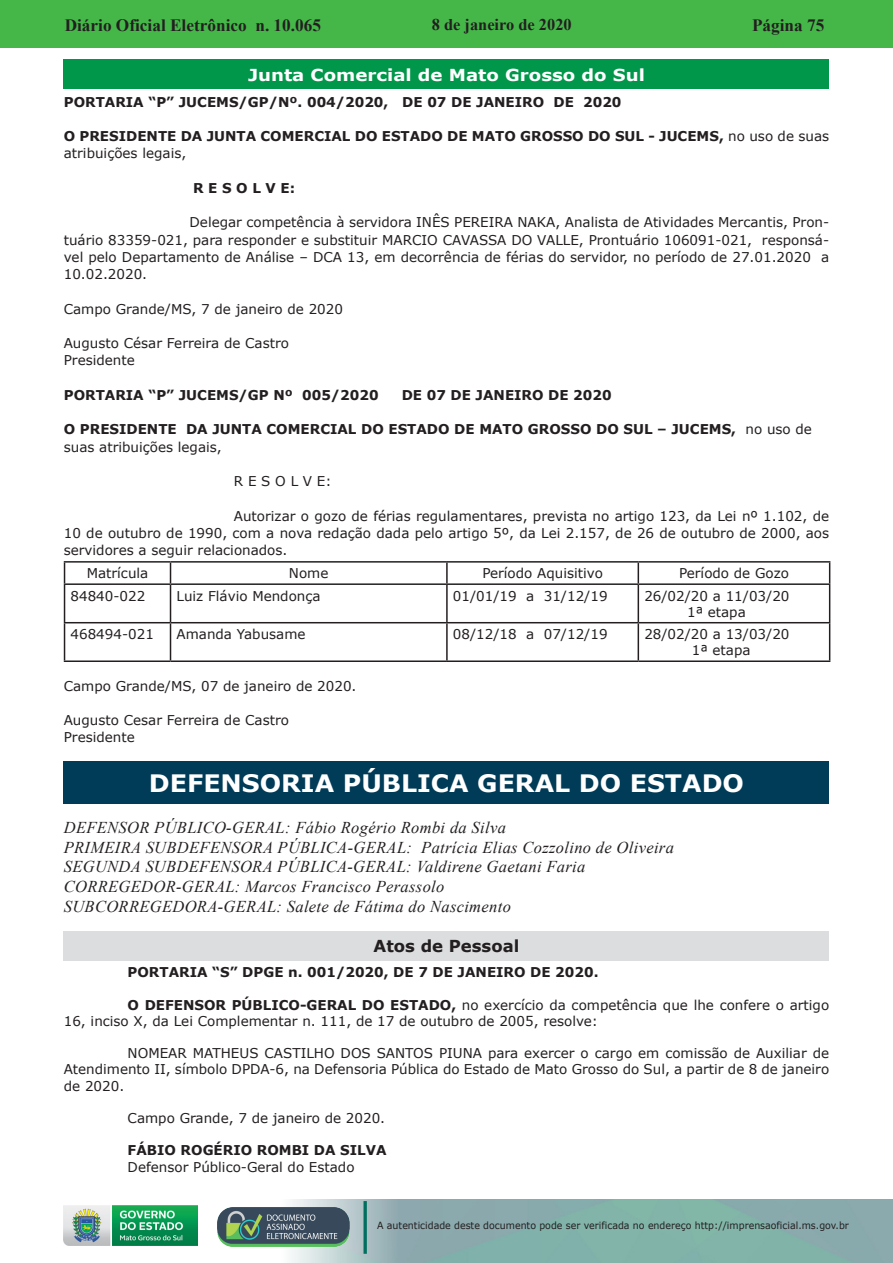
<style>
.page{position:relative;width:893px;height:1263px;background:#fff}
.page>*{position:absolute;margin:0;border:0;box-sizing:border-box;transform-origin:0 0}
.t1{font:700 24px "Verdana";color:#fff;scale:1.05 1}
.t2{font:700 17.25px "Times New Roman";color:#231f20}
.t3{font:italic 16.5px/19.8px "Times New Roman";letter-spacing:.02em;color:#231f20}
.t4{font:700 16.5px "Verdana";color:#fff;scale:1.1 1}
.t5{font:700 16.5px "Verdana";color:#231f20}
.t6{font:700 16.35px "Times New Roman";color:#231f20}
.t7{font:13.5px/17.2px "Verdana";color:#231f20}
.t8{font:700 13.5px/17.2px "Verdana";color:#231f20}
.t9{font:9.9px "Verdana";color:#231f20;scale:.95 1}
.s1{font-weight:400}
.s2{font-weight:700}
</style>
<div class="page">
<div style="left:0;top:0;width:893px;height:48px;background:#45b749"></div>
<img style="left:63px;top:1199px;width:830px;height:64px">
<img style="left:364px;top:1202px;width:2px;height:51px">
<img style="left:218px;top:1207px;width:132px;height:39px">
<img style="left:64px;top:1205px;width:134px;height:41px">
<div style="left:64px;top:60px;width:765px;height:29px;background:#00974a"></div>
<hr style="left:64px;top:561px;width:107px;height:2px;background:#231f20">
<svg style="left:64px;top:563px;width:1px;height:20px"></svg>
<hr style="left:171px;top:561px;width:276px;height:2px;background:#231f20">
<svg style="left:170px;top:563px;width:1px;height:20px"></svg>
<hr style="left:447px;top:561px;width:191px;height:2px;background:#231f20">
<hr style="left:446px;top:563px;width:2px;height:20px;background:#231f20">
<hr style="left:638px;top:561px;width:192px;height:2px;background:#231f20">
<svg style="left:638px;top:563px;width:1px;height:20px"></svg>
<svg style="left:829px;top:563px;width:1px;height:20px"></svg>
<hr style="left:64px;top:583px;width:107px;height:2px;background:#231f20">
<hr style="left:64px;top:585px;width:1px;height:37px;background:#231f20">
<hr style="left:171px;top:583px;width:276px;height:2px;background:#231f20">
<hr style="left:170px;top:585px;width:1px;height:37px;background:#231f20">
<hr style="left:447px;top:583px;width:191px;height:2px;background:#231f20">
<hr style="left:446px;top:585px;width:2px;height:37px;background:#231f20">
<hr style="left:638px;top:583px;width:192px;height:2px;background:#231f20">
<hr style="left:638px;top:585px;width:1px;height:37px;background:#231f20">
<hr style="left:829px;top:585px;width:1px;height:37px;background:#231f20">
<hr style="left:64px;top:622px;width:107px;height:1px;background:#231f20">
<hr style="left:64px;top:623px;width:1px;height:37px;background:#231f20">
<hr style="left:171px;top:622px;width:276px;height:1px;background:#231f20">
<hr style="left:170px;top:623px;width:1px;height:37px;background:#231f20">
<hr style="left:447px;top:622px;width:191px;height:1px;background:#231f20">
<hr style="left:446px;top:623px;width:2px;height:37px;background:#231f20">
<hr style="left:638px;top:622px;width:192px;height:1px;background:#231f20">
<hr style="left:638px;top:623px;width:1px;height:37px;background:#231f20">
<hr style="left:829px;top:623px;width:1px;height:37px;background:#231f20">
<hr style="left:64px;top:660px;width:107px;height:2px;background:#231f20">
<hr style="left:171px;top:660px;width:276px;height:2px;background:#231f20">
<hr style="left:447px;top:660px;width:191px;height:2px;background:#231f20">
<hr style="left:638px;top:660px;width:192px;height:2px;background:#231f20">
<div style="left:64px;top:761px;width:765px;height:43px;background:#003b57"></div>
<div style="left:64px;top:931px;width:765px;height:30px;background:#dcdddf"></div>
<p class="t2" style="left:65px;top:13px;width:258px">Diário Oficial Eletrônico n. 10.065</p>
<p class="t6" style="left:432px;top:13px;width:141px">8 de janeiro de 2020</p>
<p class="t2" style="left:752px;top:13px;width:74px">Página 75</p>
<p class="t4" style="left:248px;top:63px;width:362px">Junta Comercial de Mato Grosso do Sul</p>
<p class="t8" style="left:64px;top:93px;width:559px">PORTARIA “P” JUCEMS/GP/Nº. 004/2020, DE 07 DE JANEIRO DE 2020</p>
<p class="t8" style="left:64px;top:127px;width:767px">O PRESIDENTE DA JUNTA COMERCIAL DO ESTADO DE MATO GROSSO DO SUL - JUCEMS, <span class="s1">no uso de suas atribuições legais,</span></p>
<p class="t8" style="left:193px;top:179px;width:104px">R E S O L V E:</p>
<p class="t7" style="left:64px;top:214px;width:767px;text-align:justify;text-indent:126px">Delegar competência à servidora INÊS PEREIRA NAKA, Analista de Atividades Mercantis, Pron&shy;tuário 83359-021, para responder e substituir MARCIO CAVASSA DO VALLE, Prontuário 106091-021, responsá&shy;vel pelo Departamento de Análise – DCA 13, em decorrência de férias do servidor, no período de 27.01.2020 a 10.02.2020.</p>
<p class="t7" style="left:64px;top:300px;width:281px">Campo Grande/MS, 7 de janeiro de 2020</p>
<p class="t7" style="left:64px;top:334px;width:227px">Augusto César Ferreira de Castro<br>Presidente</p>
<p class="t8" style="left:64px;top:386px;width:316px">PORTARIA “P” JUCEMS/GP Nº 005/2020</p>
<p class="t8" style="left:402px;top:386px;width:211px">DE 07 DE JANEIRO DE 2020</p>
<p class="t8" style="left:64px;top:421px;width:750px">O PRESIDENTE DA JUNTA COMERCIAL DO ESTADO DE MATO GROSSO DO SUL – JUCEMS, <span class="s1">no uso de suas atribuições legais,</span></p>
<p class="t7" style="left:234px;top:472px;width:99px">R E S O L V E:</p>
<p class="t7" style="left:64px;top:507px;width:767px;text-align:justify;text-indent:170px">Autorizar o gozo de férias regulamentares, prevista no artigo 123, da Lei nº 1.102, de 10 de outubro de 1990, com a nova redação dada pelo artigo 5º, da Lei 2.157, de 26 de outubro de 2000, aos servidores a seguir relacionados.</p>
<p class="t7" style="left:87px;top:564px;width:63px">Matrícula</p>
<p class="t7" style="left:289px;top:564px;width:41px">Nome</p>
<p class="t7" style="left:482px;top:564px;width:122px">Período Aquisitivo</p>
<p class="t7" style="left:679px;top:564px;width:111px">Período de Gozo</p>
<p class="t7" style="left:71px;top:587px;width:76px">84840-022</p>
<p class="t7" style="left:177px;top:587px;width:146px">Luiz Flávio Mendonça</p>
<p class="t7" style="left:453px;top:587px;width:156px">01/01/19 a 31/12/19</p>
<p class="t7" style="left:644px;top:587px;width:147px;line-height:16.2px;text-align:center">26/02/20 a 11/03/20<br>1ª etapa</p>
<p class="t7" style="left:71px;top:625px;width:85px">468494-021</p>
<p class="t7" style="left:177px;top:625px;width:131px">Amanda Yabusame</p>
<p class="t7" style="left:453px;top:625px;width:156px">08/12/18 a 07/12/19</p>
<p class="t7" style="left:692px;top:626px;width:99px;line-height:16.2px;text-indent:-48px">28/02/20 a 13/03/20<br>1ª etapa</p>
<p class="t7" style="left:64px;top:677px;width:294px">Campo Grande/MS, 07 de janeiro de 2020.</p>
<p class="t7" style="left:64px;top:711px;width:227px">Augusto Cesar Ferreira de Castro<br>Presidente</p>
<h1 class="t1" style="left:149px;top:766px;width:568px">DEFENSORIA PÚBLICA GERAL DO ESTADO</h1>
<p class="t3" style="left:64px;top:817px;width:612px">DEFENSOR PÚBLICO-GERAL: Fábio Rogério Rombi da Silva<br>PRIMEIRA SUBDEFENSORA PÚBLICA-GERAL: Patrícia Elias Cozzolino de Oliveira SEGUNDA SUBDEFENSORA PÚBLICA-GERAL: Valdirene Gaetani Faria CORREGEDOR-GERAL: Marcos Francisco Perassolo<br>SUBCORREGEDORA-GERAL: Salete de Fátima do Nascimento</p>
<p class="t5" style="left:374px;top:935px;width:147px">Atos de Pessoal</p>
<p class="t8" style="left:128px;top:963px;width:472px">PORTARIA “S” DPGE n. 001/2020, DE 7 DE JANEIRO DE 2020.</p>
<p class="t7" style="left:64px;top:996px;width:767px;line-height:16.2px;text-indent:64px"><span class="s2">O DEFENSOR PÚBLICO-GERAL DO ESTADO,</span> no exercício da competência que lhe confere o artigo<br>16, inciso X, da Lei Complementar n. 111, de 17 de outubro de 2005, resolve:</p>
<p class="t7" style="left:64px;top:1045px;width:767px;line-height:16.2px;text-align:justify;text-indent:64px">NOMEAR MATHEUS CASTILHO DOS SANTOS PIUNA para exercer o cargo em comissão de Auxiliar de Atendimento II, símbolo DPDA-6, na Defensoria Pública do Estado de Mato Grosso do Sul, a partir de 8 de janeiro de 2020.</p>
<p class="t7" style="left:128px;top:1109px;width:259px">Campo Grande, 7 de janeiro de 2020.</p>
<p class="t8" style="left:128px;top:1141px;width:260px">FÁBIO ROGÉRIO ROMBI DA SILVA</p>
<p class="t7" style="left:128px;top:1158px;width:228px">Defensor Público-Geral do Estado</p>
<p class="t9" style="left:377px;top:1219px;width:498px">A autenticidade deste documento pode ser verificada no endereço http://imprensaoficial.ms.gov.br</p>
</div>
